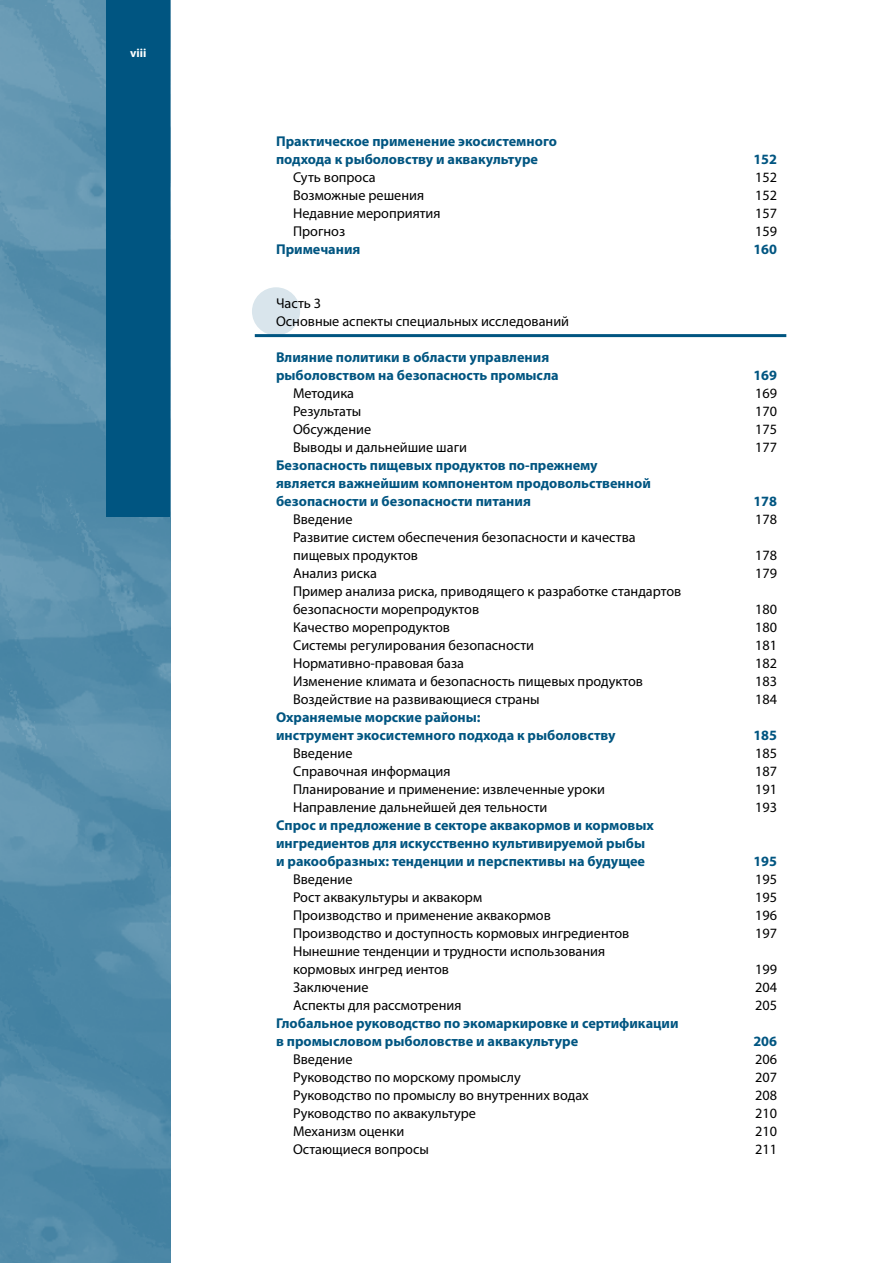
<style>
.page{position:relative;width:893px;height:1263px;background:#fff}
.page>*{position:absolute;margin:0;border:0;box-sizing:border-box;transform-origin:0 0}
.t1{font:14.25px/18px "Myriad Pro";color:#000}
.t2{font:700 14.25px/18px "Myriad Pro";color:#005581}
.t3{font:700 12px "Myriad Pro";color:#fff}
</style>
<div class="page">
<img style="left:0;top:0;width:170px;height:1263px">
<div style="left:106px;top:0;width:64px;height:516px;background:#005581"></div>
<div style="left:252px;top:287px;width:48px;height:48px;background:#d9e5ec;border-radius:50%"></div>
<hr style="left:255px;top:334px;width:531px;height:3px;background:#005581">
<p class="t3" style="left:130px;top:46px;width:18px">viii</p>
<p class="t2" style="left:276px;top:131px;width:282px">Практическое применение экосистемного подхода к рыболовству и аквакультуре</p>
<p class="t2" style="left:753px;top:149px;width:25px">152</p>
<p class="t1" style="left:293px;top:168px;width:84px">Суть вопроса</p>
<p class="t1" style="left:755px;top:168px;width:23px">152</p>
<p class="t1" style="left:293px;top:186px;width:133px">Возможные решения</p>
<p class="t1" style="left:755px;top:186px;width:23px">152</p>
<p class="t1" style="left:293px;top:204px;width:149px">Недавние мероприятия</p>
<p class="t1" style="left:755px;top:204px;width:23px">157</p>
<p class="t1" style="left:293px;top:222px;width:54px">Прогноз</p>
<p class="t1" style="left:755px;top:222px;width:23px">159</p>
<p class="t2" style="left:276px;top:239px;width:86px">Примечания</p>
<p class="t2" style="left:753px;top:239px;width:25px">160</p>
<p class="t1" style="left:276px;top:294px;width:295px">Часть 3<br>Основные аспекты специальных исследований</p>
<p class="t2" style="left:276px;top:347px;width:284px">Влияние политики в области управления рыболовством на безопасность промысла</p>
<p class="t2" style="left:753px;top:365px;width:25px">169</p>
<p class="t1" style="left:293px;top:384px;width:63px">Методика</p>
<p class="t1" style="left:755px;top:384px;width:23px">169</p>
<p class="t1" style="left:293px;top:402px;width:70px">Результаты</p>
<p class="t1" style="left:755px;top:402px;width:23px">170</p>
<p class="t1" style="left:293px;top:420px;width:80px">Обсуждение</p>
<p class="t1" style="left:755px;top:420px;width:23px">175</p>
<p class="t1" style="left:293px;top:438px;width:175px">Выводы и дальнейшие шаги</p>
<p class="t1" style="left:755px;top:438px;width:23px">177</p>
<p class="t2" style="left:276px;top:455px;width:376px">Безопасность пищевых продуктов по-прежнему является важнейшим компонентом продовольственной безопасности и безопасности питания</p>
<p class="t2" style="left:753px;top:491px;width:25px">178</p>
<p class="t1" style="left:293px;top:510px;width:61px">Введение</p>
<p class="t1" style="left:755px;top:510px;width:23px">178</p>
<p class="t1" style="left:293px;top:528px;width:344px">Развитие систем обеспечения безопасности и качества пищевых продуктов</p>
<p class="t1" style="left:755px;top:546px;width:23px">178</p>
<p class="t1" style="left:293px;top:564px;width:85px">Анализ риска</p>
<p class="t1" style="left:755px;top:564px;width:23px">179</p>
<p class="t1" style="left:293px;top:582px;width:390px">Пример анализа риска, приводящего к разработке стандартов безопасности морепродуктов</p>
<p class="t1" style="left:755px;top:599px;width:23px">180</p>
<p class="t1" style="left:293px;top:617px;width:158px">Качество морепродуктов</p>
<p class="t1" style="left:755px;top:617px;width:23px">180</p>
<p class="t1" style="left:293px;top:635px;width:243px">Системы регулирования безопасности</p>
<p class="t1" style="left:755px;top:635px;width:23px">181</p>
<p class="t1" style="left:293px;top:653px;width:173px">Нормативно-правовая база</p>
<p class="t1" style="left:755px;top:653px;width:23px">182</p>
<p class="t1" style="left:293px;top:671px;width:351px">Изменение климата и безопасность пищевых продуктов</p>
<p class="t1" style="left:755px;top:671px;width:23px">183</p>
<p class="t1" style="left:293px;top:689px;width:248px">Воздействие на развивающиеся страны</p>
<p class="t1" style="left:755px;top:689px;width:23px">184</p>
<p class="t2" style="left:276px;top:707px;width:341px">Охраняемые морские районы:<br>инструмент экосистемного подхода к рыболовству</p>
<p class="t2" style="left:753px;top:725px;width:25px">185</p>
<p class="t1" style="left:293px;top:743px;width:61px">Введение</p>
<p class="t1" style="left:755px;top:743px;width:23px">185</p>
<p class="t1" style="left:293px;top:761px;width:159px">Справочная информация</p>
<p class="t1" style="left:755px;top:761px;width:23px">187</p>
<p class="t1" style="left:293px;top:779px;width:313px">Планирование и применение: извлеченные уроки</p>
<p class="t1" style="left:755px;top:779px;width:23px">191</p>
<p class="t1" style="left:293px;top:797px;width:256px">Направление дальнейшей дея тельности</p>
<p class="t1" style="left:755px;top:797px;width:23px">193</p>
<p class="t2" style="left:276px;top:815px;width:379px">Спрос и предложение в секторе аквакормов и кормовых ингредиентов для искусственно культивируемой рыбы и ракообразных: тенденции и перспективы на будущее</p>
<p class="t2" style="left:753px;top:851px;width:25px">195</p>
<p class="t1" style="left:293px;top:869px;width:61px">Введение</p>
<p class="t1" style="left:755px;top:869px;width:23px">195</p>
<p class="t1" style="left:293px;top:887px;width:191px">Рост аквакультуры и аквакорм</p>
<p class="t1" style="left:755px;top:887px;width:23px">195</p>
<p class="t1" style="left:293px;top:905px;width:259px">Производство и применение аквакормов</p>
<p class="t1" style="left:755px;top:905px;width:23px">196</p>
<p class="t1" style="left:293px;top:923px;width:338px">Производство и доступность кормовых ингредиентов</p>
<p class="t1" style="left:755px;top:923px;width:23px">197</p>
<p class="t1" style="left:293px;top:941px;width:314px">Нынешние тенденции и трудности использования кормовых ингред иентов</p>
<p class="t1" style="left:755px;top:959px;width:23px">199</p>
<p class="t1" style="left:293px;top:977px;width:77px">Заключение</p>
<p class="t1" style="left:755px;top:977px;width:23px">204</p>
<p class="t1" style="left:293px;top:995px;width:170px">Аспекты для рассмотрения</p>
<p class="t1" style="left:755px;top:995px;width:23px">205</p>
<p class="t2" style="left:276px;top:1013px;width:404px">Глобальное руководство по экомаркировке и сертификации в промысловом рыболовстве и аквакультуре</p>
<p class="t2" style="left:753px;top:1031px;width:25px">206</p>
<p class="t1" style="left:293px;top:1049px;width:61px">Введение</p>
<p class="t1" style="left:755px;top:1049px;width:23px">206</p>
<p class="t1" style="left:293px;top:1067px;width:229px">Руководство по морскому промыслу</p>
<p class="t1" style="left:755px;top:1067px;width:23px">207</p>
<p class="t1" style="left:293px;top:1085px;width:297px">Руководство по промыслу во внутренних водах</p>
<p class="t1" style="left:755px;top:1085px;width:23px">208</p>
<p class="t1" style="left:293px;top:1103px;width:184px">Руководство по аквакультуре</p>
<p class="t1" style="left:755px;top:1103px;width:23px">210</p>
<p class="t1" style="left:293px;top:1121px;width:113px">Механизм оценки</p>
<p class="t1" style="left:755px;top:1121px;width:23px">210</p>
<p class="t1" style="left:293px;top:1139px;width:137px">Остающиеся вопросы</p>
<p class="t1" style="left:755px;top:1139px;width:23px">211</p>
</div>
